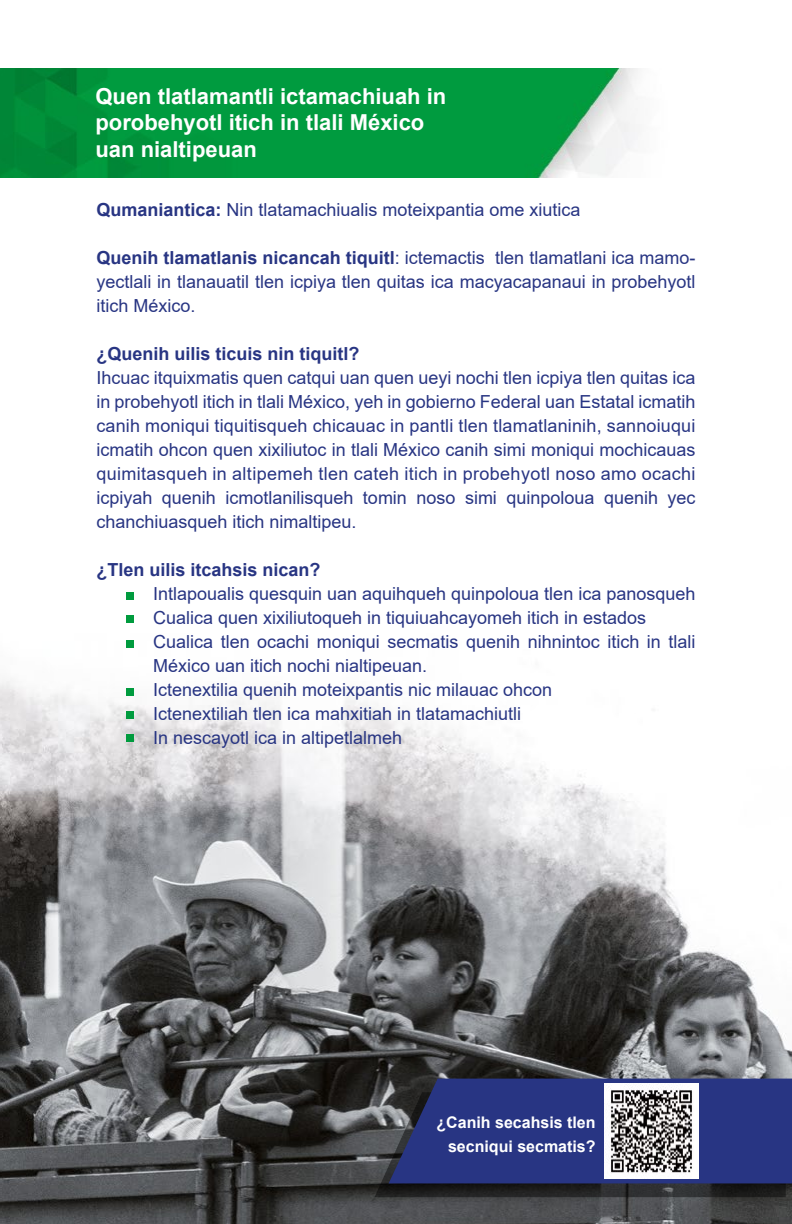
<style>
.page{position:relative;width:792px;height:1224px;background:#fff}
.page>*{position:absolute;margin:0;border:0;box-sizing:border-box;transform-origin:0 0}
.t1{font:700 22px/26.4px "Arial";color:#fff}
.t2{font:18px/24px "Arial";color:#283583;text-align:justify}
.t3{font:700 18px "Arial";color:#283583}
.t4{font:700 16px/24px "Arial";color:#fff;text-align:right}
.s1{font-weight:700}
</style>
<div class="page">
<img style="left:0;top:615px;width:792px;height:609px">
<img style="left:0;top:68px;width:638px;height:110px">
<svg style="left:375px;top:1092px;width:411px;height:105px;background:#2c2d2f"></svg>
<svg style="left:389px;top:1079px;width:403px;height:104px;background:#2b377f"></svg>
<div style="left:126px;top:592px;width:8px;height:8px;background:#009b3e"></div>
<div style="left:126px;top:616px;width:8px;height:7px;background:#009b3e"></div>
<div style="left:126px;top:641px;width:8px;height:7px;background:#009b3e"></div>
<div style="left:126px;top:688px;width:8px;height:8px;background:#009b3e"></div>
<div style="left:126px;top:712px;width:8px;height:7px;background:#009b3e"></div>
<div style="left:126px;top:735px;width:8px;height:7px;background:#009b3e"></div>
<img style="left:604px;top:1084px;width:94px;height:94px">
<p class="t1" style="left:96px;top:83px;width:352px">Quen tlatlamantli ictamachiuah in porobehyotl itich in tlali México uan nialtipeuan</p>
<p class="t2" style="left:96px;top:198px;width:486px"><span class="s1">Qumaniantica:</span> Nin tlatamachiualis moteixpantia ome xiutica</p>
<p class="t2" style="left:96px;top:246px;width:601px"><span class="s1">Quenih tlamatlanis nicancah tiquitl</span>: ictemactis tlen tlamatlani ica mamo&shy;yectlali in tlanauatil tlen icpiya tlen quitas ica macyacapanaui in probehyotl itich México.</p>
<p class="t3" style="left:96px;top:341px;width:265px">¿Quenih uilis ticuis nin tiquitl?</p>
<p class="t2" style="left:96px;top:366px;width:601px">Ihcuac itquixmatis quen catqui uan quen ueyi nochi tlen icpiya tlen quitas ica in probehyotl itich in tlali México, yeh in gobierno Federal uan Estatal icmatih canih moniqui tiquitisqueh chicauac in pantli tlen tlamatlaninih, sannoiuqui icmatih ohcon quen xixiliutoc in tlali México canih simi moniqui mochicauas quimitasqueh in altipemeh tlen cateh itich in probehyotl noso amo ocachi icpiyah quenih icmotlanilisqueh tomin noso simi quinpoloua quenih yec chanchiuasqueh itich nimaltipeu.</p>
<p class="t3" style="left:96px;top:557px;width:226px">¿Tlen uilis itcahsis nican?</p>
<p class="t2" style="left:153px;top:582px;width:544px;text-align:left">Intlapoualis quesquin uan aquihqueh quinpoloua tlen ica panosqueh Cualica quen xixiliutoqueh in tiquiuahcayomeh itich in estados Cualica tlen ocachi moniqui secmatis quenih nihnintoc itich in tlali México uan itich nochi nialtipeuan.<br>Ictenextilia quenih moteixpantis nic milauac ohcon<br>Ictenextiliah tlen ica mahxitiah in tlatamachiutli<br>In nescayotl ica in altipetlalmeh</p>
<p class="t4" style="left:436px;top:1111px;width:161px">¿Canih secahsis tlen secniqui secmatis?</p>
</div>
